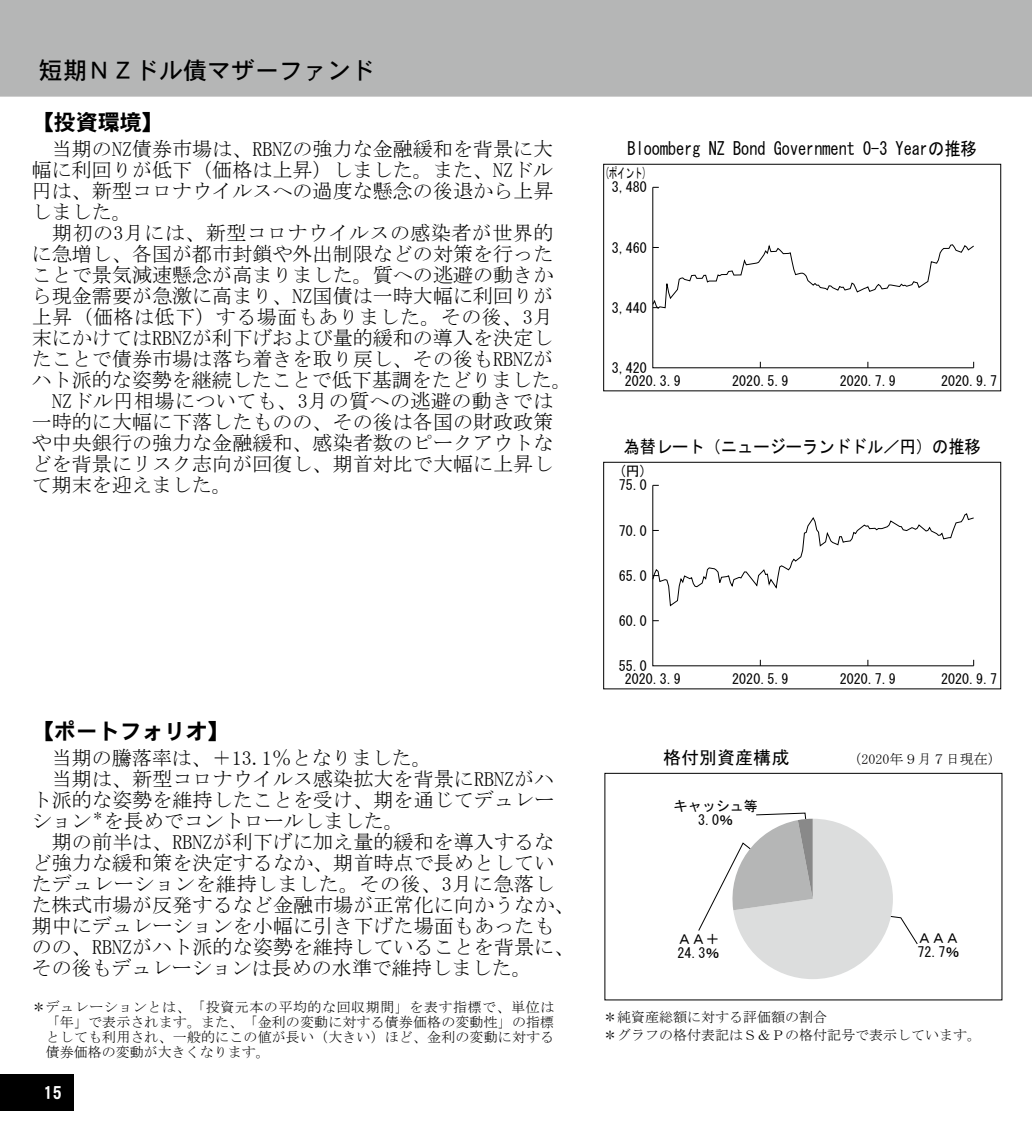
<style>
.page{position:relative;width:1032px;height:1134px;background:#fff}
.page>*{position:absolute;margin:0;border:0;box-sizing:border-box;transform-origin:0 0}
.t1{font:24px "DFHS Gothic W5 WIN RKSJ H";color:#000}
.t2{font:22px "DFHS Gothic W7 WIN RKSJ H";color:#000}
.t3{font:20px/21px "MS Mincho";letter-spacing:.005em;color:#000}
.t4{font:18px "MS Gothic";color:#000;scale:.9 1}
.t5{font:18px "MS Gothic";color:#000}
.t6{font:18px "DFHS Gothic W7 WIN RKSJ H";color:#fff}
.t7{font:14px/15px "MS Mincho";color:#000;text-align:justify}
.t8{font:14px/14px "MS Gothic";color:#000}
.t9{font:14px "MS Gothic";color:#000;scale:.6 1}
</style>
<div class="page">
<div style="left:0;top:1074px;width:74px;height:37px;background:#000"></div>
<div style="left:0;top:0;width:1032px;height:97px;background:#b5b6b6"></div>
<svg style="left:652px;top:186px;width:322px;height:183px"></svg>
<svg style="left:698px;top:812px;width:220px;height:167px"></svg>
<div style="left:604px;top:773px;width:398px;height:227px;border:1px solid #000"></div>
<svg style="left:652px;top:484px;width:322px;height:183px"></svg>
<div style="left:603px;top:462px;width:398px;height:227px;border:1px solid #000"></div>
<p class="t1" style="left:39px;top:58px;width:338px">短期ＮＺドル債マザーファンド</p>
<p class="t2" style="left:32px;top:111px;width:133px">【投資環境】</p>
<p class="t3" style="left:32px;top:139px;width:541px">　当期のNZ債券市場は、RBNZの強力な金融緩和を背景に大幅に利回りが低下（価格は上昇）しました。また、NZドル円は、新型コロナウイルスへの過度な懸念の後退から上昇しました。<br>　期初の3月には、新型コロナウイルスの感染者が世界的に急増し、各国が都市封鎖や外出制限などの対策を行ったことで景気減速懸念が高まりました。質への逃避の動きから現金需要が急激に高まり、NZ国債は一時大幅に利回りが上昇（価格は低下）する場面もありました。その後、3月末にかけてはRBNZが利下げおよび量的緩和の導入を決定したことで債券市場は落ち着きを取り戻し、その後もRBNZがハト派的な姿勢を継続したことで低下基調をたどりました。　NZドル円相場についても、3月の質への逃避の動きでは一時的に大幅に下落したものの、その後は各国の財政政策や中央銀行の強力な金融緩和、感染者数のピークアウトなどを背景にリスク志向が回復し、期首対比で大幅に上昇して期末を迎えました。</p>
<p class="t2" style="left:32px;top:720px;width:199px">【ポートフォリオ】</p>
<p class="t3" style="left:32px;top:748px;width:544px">　当期の騰落率は、＋13.1％となりました。<br>　当期は、新型コロナウイルス感染拡大を背景にRBNZがハト派的な姿勢を維持したことを受け、期を通じてデュレーション<sup>＊</sup>を長めでコントロールしました。<br>　期の前半は、RBNZが利下げに加え量的緩和を導入するなど強力な緩和策を決定するなか、期首時点で長めとしていたデュレーションを維持しました。その後、3月に急落した株式市場が反発するなど金融市場が正常化に向かうなか、期中にデュレーションを小幅に引き下げた場面もあったものの、RBNZがハト派的な姿勢を維持していることを背景に、その後もデュレーションは長めの水準で維持しました。</p>
<p class="t7" style="left:46px;top:1000px;width:510px;text-indent:-14px">＊デュレーションとは、「投資元本の平均的な回収期間」を表す指標で、単位は「年」で表示されます。また、「金利の変動に対する債券価格の変動性」の指標としても利用され、一般的にこの値が長い（大きい）ほど、金利の変動に対する債券価格の変動が大きくなります。</p>
<p class="t6" style="left:44px;top:1084px;width:19px">15</p>
<p class="t4" style="left:627px;top:139px;width:389px">Bloomberg NZ Bond Government 0-3 Yearの推移</p>
<p class="t9" style="left:605px;top:166px;width:72px">(ポイント)</p>
<p class="t8" style="left:612px;top:180px;width:37px">3,480</p>
<p class="t8" style="left:612px;top:240px;width:37px">3,460</p>
<p class="t8" style="left:612px;top:301px;width:37px">3,440</p>
<p class="t8" style="left:612px;top:361px;width:37px">3,420</p>
<p class="t8" style="left:625px;top:374px;width:58px">2020.3.9</p>
<p class="t8" style="left:732px;top:374px;width:58px">2020.5.9</p>
<p class="t8" style="left:840px;top:374px;width:58px">2020.7.9</p>
<p class="t8" style="left:941px;top:374px;width:58px">2020.9.7</p>
<p class="t4" style="left:623px;top:437px;width:399px">為替レート（ニュージーランドドル／円）の推移</p>
<p class="t8" style="left:619px;top:464px;width:30px">(円)</p>
<p class="t8" style="left:619px;top:478px;width:30px">75.0</p>
<p class="t8" style="left:619px;top:523px;width:30px">70.0</p>
<p class="t8" style="left:619px;top:569px;width:30px">65.0</p>
<p class="t8" style="left:619px;top:614px;width:30px">60.0</p>
<p class="t8" style="left:619px;top:659px;width:30px">55.0</p>
<p class="t8" style="left:625px;top:672px;width:58px">2020.3.9</p>
<p class="t8" style="left:732px;top:672px;width:58px">2020.5.9</p>
<p class="t8" style="left:840px;top:672px;width:58px">2020.7.9</p>
<p class="t8" style="left:941px;top:672px;width:58px">2020.9.7</p>
<p class="t5" style="left:663px;top:748px;width:128px">格付別資産構成</p>
<p class="t7" style="left:847px;top:752px;width:156px">（2020年９月７日現在）</p>
<p class="t8" style="left:674px;top:799px;width:86px;text-align:center">キャッシュ等<br>3.0％</p>
<p class="t8" style="left:677px;top:931px;width:44px">ＡＡ＋<br>24.3％</p>
<p class="t8" style="left:917px;top:931px;width:44px">ＡＡＡ<br>72.7％</p>
<p class="t7" style="left:603px;top:1008px;width:380px;line-height:18px">＊純資産総額に対する評価額の割合<br>＊グラフの格付表記はＳ＆Ｐの格付記号で表示しています。</p>
</div>
